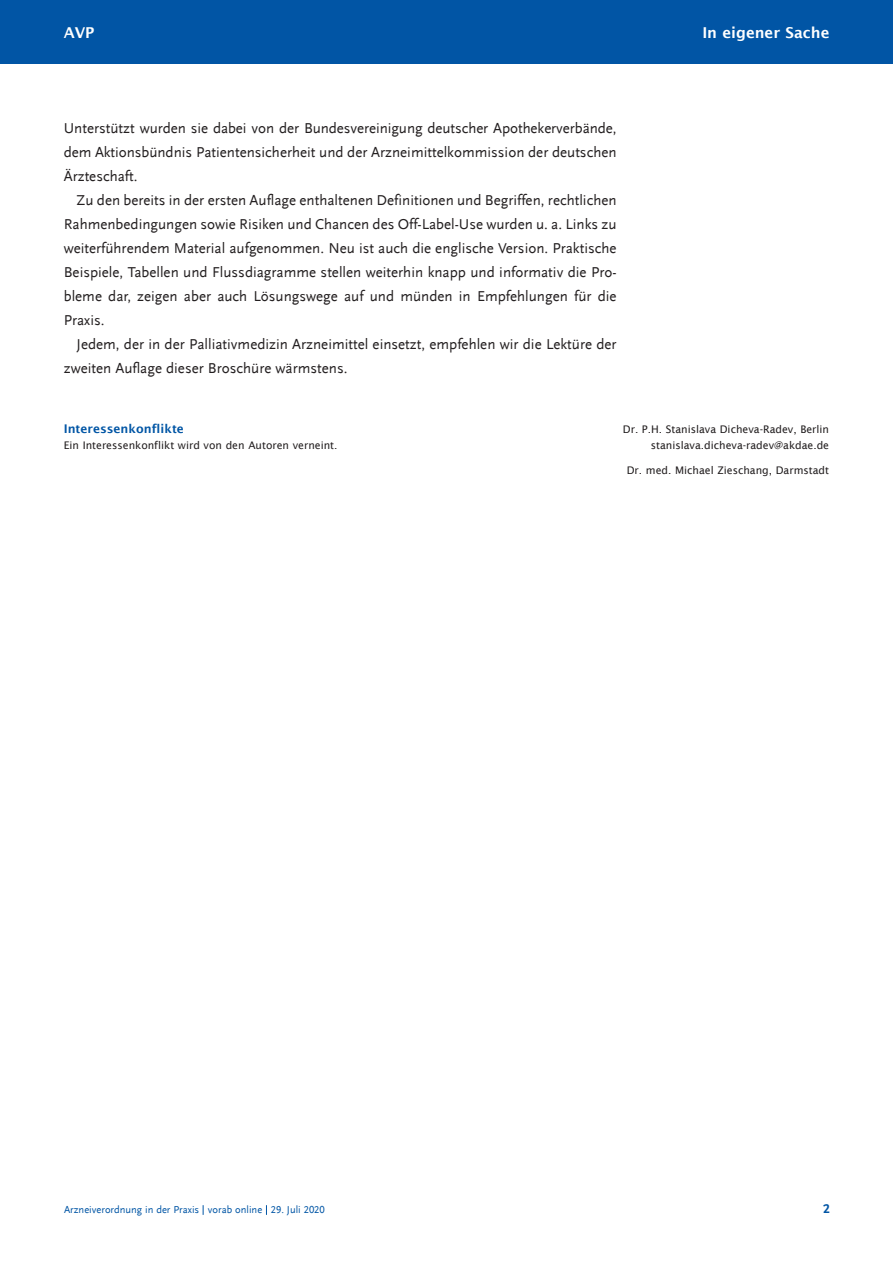
<style>
.page{position:relative;width:893px;height:1263px;background:#fff}
.page>*{position:absolute;margin:0;border:0;box-sizing:border-box;transform-origin:0 0}
.t1{font:15px/24px "Scala Sans LF";color:#231f20;text-align:justify}
.t2{font:600 15px "Lucida Sans";color:#fff}
.t3{font:700 13.5px "Scala Sans LF";color:#0155a5}
.t4{font:600 12px "Lucida Sans";color:#0155a5}
.t5{font:10.5px/15.6px "Lucida Sans";color:#231f20;text-align:right}
.t6{font:10.5px "Scala Sans LF";color:#0155a5}
</style>
<div class="page">
<div style="left:0;top:0;width:892px;height:64px;background:#0155a5"></div>
<p class="t2" style="left:64px;top:24px;width:32px">AVP</p>
<p class="t2" style="left:702px;top:24px;width:129px">In eigener Sache</p>
<p class="t1" style="left:64px;top:116px;width:554px">Unterstützt wurden sie dabei von der Bundesvereinigung deutscher Apothekerverbände, dem Aktionsbündnis Patientensicherheit und der Arzneimittelkommission der deutschen Ärzteschaft.</p>
<p class="t1" style="left:64px;top:188px;width:554px;text-indent:13px">Zu den bereits in der ersten Auflage enthaltenen Definitionen und Begriffen, rechtlichen Rahmenbedingungen sowie Risiken und Chancen des Off-Label-Use wurden u. a. Links zu weiterführendem Material aufgenommen. Neu ist auch die englische Version. Praktische Beispiele, Tabellen und Flussdiagramme stellen weiterhin knapp und informativ die Pro&shy;bleme dar, zeigen aber auch Lösungswege auf und münden in Empfehlungen für die Praxis.</p>
<p class="t1" style="left:64px;top:332px;width:554px;text-indent:13px">Jedem, der in der Palliativmedizin Arzneimittel einsetzt, empfehlen wir die Lektüre der zweiten Auflage dieser Broschüre wärmstens.</p>
<p class="t4" style="left:64px;top:421px;width:122px">Interessenkonflikte</p>
<p class="t5" style="left:64px;top:437px;width:275px">Ein Interessenkonflikt wird von den Autoren verneint.</p>
<p class="t5" style="left:623px;top:421px;width:208px">Dr. P.H. Stanislava Dicheva-Radev, Berlin stanislava.dicheva-radev@akdae.de</p>
<p class="t5" style="left:627px;top:462px;width:204px">Dr. med. Michael Zieschang, Darmstadt</p>
<p class="t6" style="left:64px;top:1204px;width:262px">Arzneiverordnung in der Praxis vorab online 29. Juli 2020</p>
<p class="t3" style="left:823px;top:1201px;width:8px">2</p>
</div>
